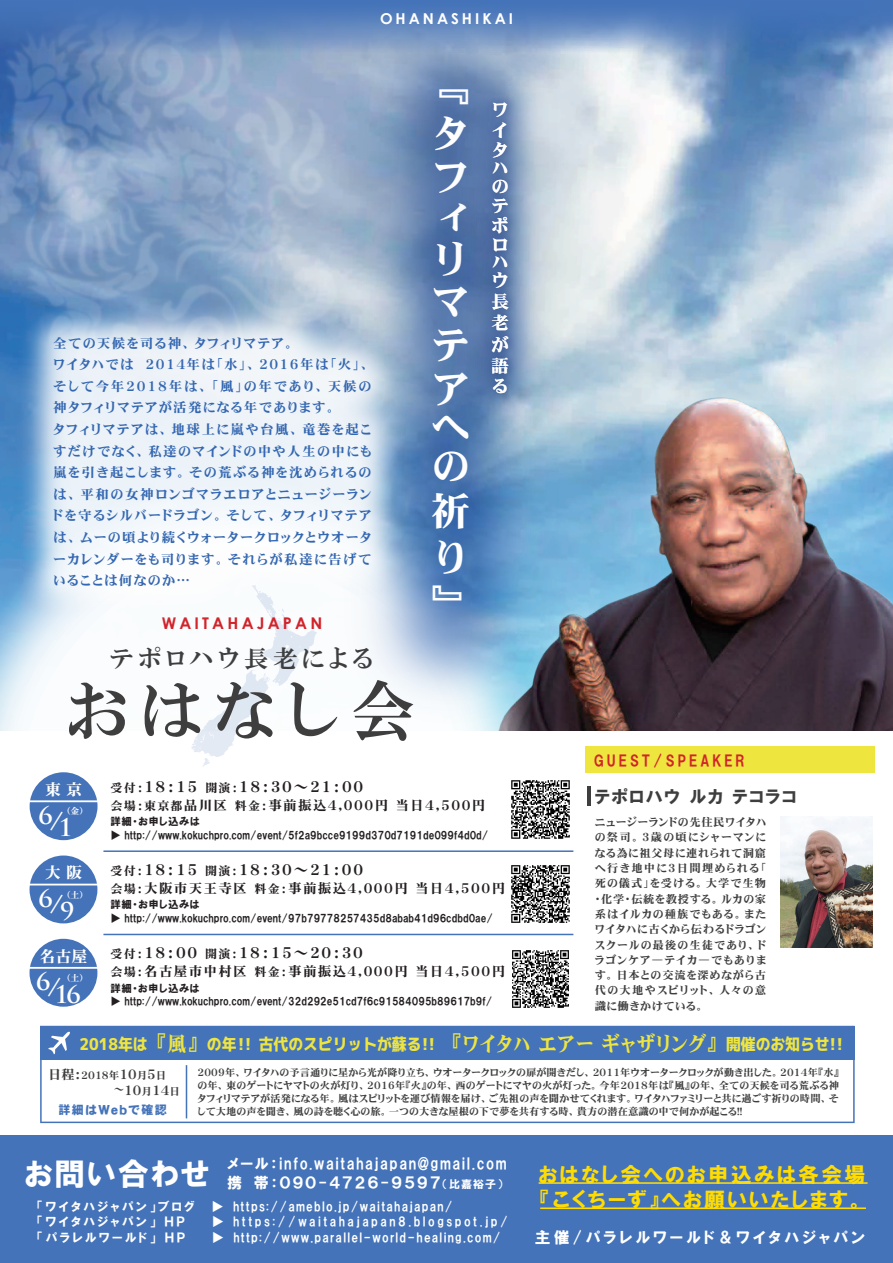
<style>
.page{position:relative;width:893px;height:1263px;background:#fff}
.page>*{position:absolute;margin:0;border:0;box-sizing:border-box;transform-origin:0 0}
.t1{font:64.65px "HGP Mincho E";letter-spacing:.2em;color:#3e3e3f}
.t2{font:39.6px/42px "HGP Heisei Minchotai W9";color:#fff}
.t3{font:24.3px "HGP Mincho E";letter-spacing:.2em;color:#3e3e3f}
.t4{font:700 23.85px "Trajan Pro";color:#fff}
.t5{font:21px/25.2px "HGP Soei Kakugothic UB";letter-spacing:.1em;color:#ffdc01}
.t6{font:18px "HGP Soei Kakugothic UB";letter-spacing:.1em;color:#3e3e3f}
.t7{font:17.85px/21.3px "HGP Heisei Minchotai W9";color:#fff;text-align:justify}
.t8{font:16.2px "M+1 pheavy";color:#efe53f;scale:.91 1}
.t9{font:700 16.05px "Century Gothic";letter-spacing:.2em;color:#d1232a}
.t10{font:15.9px "HGS Heisei Minchotai W9";color:#fff}
.t11{font:15.75px "HGP Soei Kakugothic UB";letter-spacing:.2em;color:#fff}
.t12{font:15px "HGP Heisei Minchotai W9";letter-spacing:.1em;color:#231f20}
.t13{font:15px/19.2px "HGP Soei Kakugothic UB";letter-spacing:.1em;color:#fff;text-align:right}
.t14{font:15px "HGP Soei Kakugothic UB";letter-spacing:.2em;color:#d1232a}
.t15{font:700 15px "Century Gothic";letter-spacing:.2em;color:#fff}
.t16{font:13.5px/21.6px "HGP Heisei Minchotai W9";letter-spacing:.105em;color:#3467b1}
.t17{font:13.5px "HGP Heisei Minchotai W9";letter-spacing:.1em;color:#231f20}
.t18{font:13.2px "HGP Heisei Minchotai W9";color:#3e3e3f}
.t19{font:12.3px "HGP Soei Kakugothic UB";letter-spacing:.2em;color:#fff}
.t20{font:12.3px "HGP Soei Kakugothic UB";letter-spacing:.1em;color:#fff}
.t21{font:12px "HGP Heisei Kakugothictai W9";letter-spacing:.11em;color:#4473b9}
.t22{font:11.25px/15.3px "HGP Heisei Minchotai W9";letter-spacing:.105em;color:#3e3e3f;text-align:justify}
.t23{font:10.5px/13.5px "HGP Soei Kakugothic UB";color:#231f20}
.t24{font:10.5px "HGP Heisei Minchotai W9";color:#3e3e3f}
.t25{font:10.2px/13.2px "HGP Heisei Minchotai W9";letter-spacing:.01em;color:#3e3e3f;text-align:justify}
.t26{font:8.85px "HGS Heisei Minchotai W9";color:#fff}
.s1{font-size:12px}
.s2{font-family:"HG Heisei Minchotai W9";font-size:20.7px}
.s3{font-family:"HGP Heisei Minchotai W9";font-size:20.7px}
.s4{font-size:13.2px}
.s5{font-size:10.5px}
.s6{font-size:10.95px}
</style>
<div class="page">
<img style="left:568px;top:156px;width:325px;height:217px">
<img style="left:0;top:156px;width:332px;height:290px">
<img style="left:568px;top:373px;width:325px;height:358px">
<img style="left:0;top:446px;width:576px;height:580px">
<svg style="left:191px;top:633px;width:126px;height:134px"></svg>
<div style="left:0;top:1135px;width:893px;height:128px;background:#4473b9"></div>
<hr style="left:539px;top:1182px;width:329px;height:2px;background:#ffdc01">
<hr style="left:540px;top:1207px;width:326px;height:2px;background:#ffdc01">
<div style="left:585px;top:746px;width:289px;height:27px;background:#efe53f"></div>
<hr style="left:588px;top:787px;width:3px;height:19px;background:#3e3e3f">
<img style="left:780px;top:816px;width:93px;height:131px">
<hr style="left:103px;top:850px;width:470px;height:2px;background:#4473b9">
<hr style="left:103px;top:934px;width:470px;height:1px;background:#4473b9">
<svg style="left:30px;top:772px;width:68px;height:68px"></svg>
<svg style="left:30px;top:855px;width:67px;height:68px"></svg>
<svg style="left:30px;top:939px;width:67px;height:68px"></svg>
<img style="left:506px;top:776px;width:68px;height:68px">
<img style="left:507px;top:861px;width:67px;height:67px">
<img style="left:507px;top:945px;width:67px;height:67px">
<img style="left:332px;top:156px;width:236px;height:578px">
<img style="left:445px;top:156px;width:112px;height:285px">
<img style="left:479px;top:156px;width:42px;height:254px">
<img style="left:7px;top:291px;width:411px;height:342px">
<svg style="left:0;top:0;width:893px;height:156px;background:#7e9cc4"></svg>
<svg style="left:40px;top:1059px;width:815px;height:64px"></svg>
<div style="left:40px;top:1026px;width:815px;height:33px;background:#4473b9"></div>
<svg style="left:48px;top:1031px;width:22px;height:23px"></svg>
<hr style="left:186px;top:1065px;width:1px;height:53px;background:#4473b9">
<h3 class="t15" style="left:380px;top:8px;width:134px">OHANASHIKAI</h3>
<p class="t16" style="left:53px;top:332px;width:320px">全ての天候を司る神、タフィリマテア。<br>ワイタハでは ２０１４年は「水」、２０１６年は「火」、そして今年２０１８年は、「風」の年であり、天候の神タフィリマテアが活発になる年であります。<br>タフィリマテアは、地球上に嵐や台風、竜巻を起こすだけでなく、私達のマインドの中や人生の中にも嵐を引き起こします。その荒ぶる神を沈められるのは、平和の女神ロンゴマラエロアとニュージーランドを守るシルバードラゴン。そして、タフィリマテアは、ムーの頃より続くウォータークロックとウオーターカレンダーをも司ります。それらが私達に告げていることは何なのか…</p>
<h3 class="t9" style="left:162px;top:611px;width:162px">WAITAHAJAPAN</h3>
<h2 class="t2" style="left:431px;top:93px;width:39px;line-height:27.9px">『タ</h2>
<h2 class="t2" style="left:431px;top:158px;width:37px">フィ</h2>
<h2 class="t2" style="left:431px;top:237px;width:38px;line-height:45.2px">リマ</h2>
<h2 class="t2" style="left:431px;top:324px;width:39px;line-height:43.8px;text-align:justify">テアへ</h2>
<h2 class="t2" style="left:431px;top:448px;width:40px">の祈</h2>
<h2 class="t2" style="left:431px;top:536px;width:33px;line-height:44.5px">り』</h2>
<h3 class="t7" style="left:491px;top:101px;width:18px;line-height:20.1px">ワイタハ</h3>
<h3 class="t7" style="left:491px;top:177px;width:18px;line-height:20px">のテポロ</h3>
<h3 class="t7" style="left:491px;top:257px;width:18px;line-height:16.2px">ハウ</h3>
<h3 class="t7" style="left:491px;top:291px;width:19px">長老が語る</h3>
<h3 class="t3" style="left:110px;top:646px;width:264px">テポロハウ長老による</h3>
<h1 class="t1" style="left:67px;top:677px;width:350px">おはなし会</h1>
<h3 class="t10" style="left:45px;top:781px;width:39px">東 京</h3>
<h3 class="t4" style="left:39px;top:806px;width:36px">6/1</h3>
<p class="t26" style="left:62px;top:807px;width:28px">（金）</p>
<h3 class="t10" style="left:45px;top:865px;width:39px">大 阪</h3>
<h3 class="t4" style="left:38px;top:889px;width:37px">6/9</h3>
<p class="t26" style="left:62px;top:890px;width:28px">（土）</p>
<h3 class="t10" style="left:40px;top:948px;width:49px">名古屋</h3>
<h3 class="t4" style="left:36px;top:976px;width:46px">6/16</h3>
<p class="t26" style="left:62px;top:973px;width:28px">（土）</p>
<h3 class="t12" style="left:111px;top:779px;width:254px"><span class="s1">受付：</span>１８：１５ <span class="s1">開演：</span>１８：３０～２１：００</h3>
<h3 class="t17" style="left:111px;top:798px;width:376px"><span class="s1">会場：東京都</span>品川区 <span class="s1">料金：</span>事前振込４，０００円 当日４，５００円</h3>
<p class="t23" style="left:111px;top:814px;width:379px">詳細・お申し込みは<br>▶ http://www.kokuchpro.com/event/5f2a9bcce9199d370d7191de099f4d0d/</p>
<h3 class="t12" style="left:111px;top:862px;width:254px"><span class="s1">受付：</span>１８：１５ <span class="s1">開演：</span>１８：３０～２１：００</h3>
<h3 class="t17" style="left:111px;top:881px;width:396px"><span class="s1">会場：</span>大阪市天王寺区 <span class="s1">料金：</span>事前振込４，０００円 当日４，５００円</h3>
<p class="t23" style="left:111px;top:898px;width:384px">詳細・お申し込みは<br>▶ http://www.kokuchpro.com/event/97b79778257435d8abab41d96cdbd0ae/</p>
<h3 class="t12" style="left:110px;top:945px;width:254px"><span class="s1">受付：</span>１８：００ <span class="s1">開演：</span>１８：１５～２０：３０</h3>
<h3 class="t17" style="left:110px;top:964px;width:396px"><span class="s1">会場：</span>名古屋市中村区 <span class="s1">料金：</span>事前振込４，０００円 当日４，５００円</h3>
<p class="t23" style="left:110px;top:981px;width:383px">詳細・お申し込みは<br>▶ http://www.kokuchpro.com/event/32d292e51cd7f6c91584095b89617b9f/</p>
<h3 class="t14" style="left:594px;top:753px;width:152px">GUEST/SPEAKER</h3>
<h3 class="t6" style="left:595px;top:788px;width:203px">テポロハウ ルカ テコラコ</h3>
<p class="t22" style="left:595px;top:814px;width:173px">ニュージーランドの先住民ワイタハの祭司。３歳の頃にシャーマンになる為に祖父母に連れられて洞窟へ行き地中に３日間埋められる「死の儀式」を受ける。大学で生物・化学・伝統を教授する。ルカの家系はイルカの種族でもある。またワイタハに古くから伝わるドラゴンスクールの最後の生徒であり、ドラゴンケア―テイカ―でもあります。日本との交流を深めながら古代の大地やスピリット、人々の意識に働きかけている。</p>
<h3 class="t8" style="left:80px;top:1033px;width:841px">2018年は<span class="s2">『風』</span>の年!! 古代のスピリットが蘇る!! <span class="s2">『</span><span class="s3">ワイタハ エアー ギャザリング</span><span class="s2">』</span>開催のお知らせ!!</h3>
<p class="t24" style="left:48px;top:1070px;width:120px"><span class="s4">日程：</span>２０１８年<span class="s4">１０</span>月<span class="s4">５</span>日</p>
<p class="t18" style="left:114px;top:1083px;width:68px"><span class="s5">～</span>１０<span class="s5">月</span>１４<span class="s5">日</span></p>
<p class="t21" style="left:58px;top:1103px;width:110px">詳細はＷｅｂで確認</p>
<p class="t25" style="left:197px;top:1065px;width:643px">２００９年、ワイタハの予言通りに星から光が降り立ち、ウオータークロックの扉が開きだし、２０１１年ウオータークロックが動き出した。２０１４年『水』の年、東のゲートにヤマトの火が灯り、２０１６年『火』の年、西のゲートにマヤの火が灯った。今年２０１８年は『風』の年、全ての天候を司る荒ぶる神タフィリマテアが活発になる年。風はスピリットを運び情報を届け、ご先祖の声を聞かせてくれます。ワイタハファミリーと共に過ごす祈りの時間、そして大地の声を聞き、風の詩を聴く心の旅。一つの大きな屋根の下で夢を共有する時、貴方の潜在意識の中で何かが起こる!!</p>
<h3 class="t13" style="left:25px;top:1154px;width:484px">メール：info.waitahajapan@gmail.com<br><sup>お問い合わせ</sup> 携 帯：０９０-４７２６-９５９７<span class="s6">（比嘉裕子）</span></h3>
<h3 class="t5" style="left:539px;top:1161px;width:328px">おはなし会へのお申込みは各会場『こくちーず』へお願いいたします。</h3>
<p class="t19" style="left:37px;top:1200px;width:159px">「ワイタハジャパン」ブログ</p>
<p class="t20" style="left:212px;top:1200px;width:242px">▶ https://ameblo.jp/waitahajapan/</p>
<p class="t19" style="left:37px;top:1215px;width:149px">「ワイタハジャパン」 ＨＰ</p>
<p class="t19" style="left:212px;top:1215px;width:298px">▶ https://waitahajapan8.blogspot.jp/</p>
<p class="t19" style="left:37px;top:1231px;width:150px">「パラレルワールド」 ＨＰ</p>
<p class="t20" style="left:212px;top:1231px;width:290px">▶ http://www.parallel-world-healing.com/</p>
<h3 class="t11" style="left:535px;top:1230px;width:332px">主催/パラレルワールド＆ワイタハジャパン</h3>
</div>
